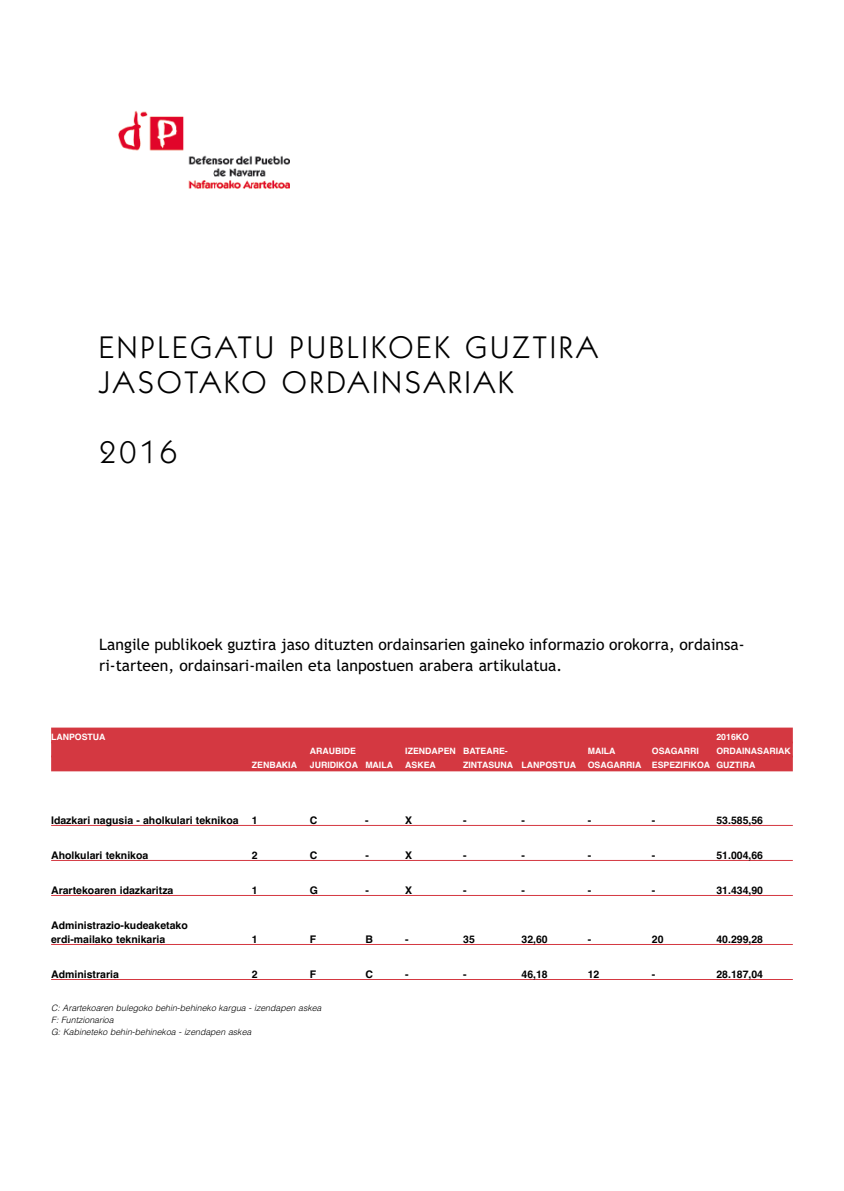
<style>
.page{position:relative;width:844px;height:1191px;background:#fff}
.page>*{position:absolute;margin:0;border:0;box-sizing:border-box;transform-origin:0 0}
.t1{font:31.5px/35px "Kabel IT Cby BT";letter-spacing:.105em;color:#000}
.t2{font:15.75px/21px "Trebuchet MS";color:#000}
.t3{font:700 10.5px/14px "Helvetica";color:#000}
.t4{font:700 8.75px "Helvetica";color:#fff}
.t5{font:italic 300 8.75px/12.2px "Helvetica";color:#000}
</style>
<div class="page">
<img style="left:119px;top:111px;width:170px;height:78px">
<div style="left:51px;top:727px;width:741px;height:16px;background:#d43841"></div>
<div style="left:51px;top:741px;width:741px;height:16px;background:#d43841"></div>
<div style="left:51px;top:755px;width:741px;height:16px;background:#d43841"></div>
<hr style="left:51px;top:825px;width:741px;height:1px;background:#d43841">
<hr style="left:51px;top:860px;width:741px;height:1px;background:#d43841">
<hr style="left:51px;top:895px;width:741px;height:1px;background:#d43841">
<hr style="left:51px;top:944px;width:741px;height:1px;background:#d43841">
<hr style="left:51px;top:979px;width:741px;height:1px;background:#d43841">
<h1 class="t1" style="left:99px;top:333px;width:499px">ENPLEGATU PUBLIKOEK GUZTIRA<br>JASOTAKO ORDAINSARIAK</h1>
<h1 class="t1" style="left:99px;top:438px;width:79px">2016</h1>
<h2 class="t2" style="left:99px;top:634px;width:646px">Langile publikoek guztira jaso dituzten ordainsarien gaineko informazio orokorra, ordainsa&shy;ri-tarteen, ordainsari-mailen eta lanpostuen arabera artikulatua.</h2>
<p class="t4" style="left:51px;top:731px;width:56px">LANPOSTUA</p>
<p class="t4" style="left:716px;top:731px;width:34px">2016KO</p>
<p class="t4" style="left:310px;top:745px;width:48px">ARAUBIDE</p>
<p class="t4" style="left:405px;top:745px;width:104px">IZENDAPEN BATEARE-</p>
<p class="t4" style="left:587px;top:745px;width:29px">MAILA</p>
<p class="t4" style="left:651px;top:745px;width:49px">OSAGARRI</p>
<p class="t4" style="left:716px;top:745px;width:76px">ORDAINASARIAK</p>
<p class="t4" style="left:252px;top:759px;width:47px">ZENBAKIA</p>
<p class="t4" style="left:310px;top:759px;width:85px">JURIDIKOA MAILA</p>
<p class="t4" style="left:405px;top:759px;width:32px">ASKEA</p>
<p class="t4" style="left:463px;top:759px;width:114px">ZINTASUNA LANPOSTUA</p>
<p class="t4" style="left:587px;top:759px;width:169px">OSAGARRIA ESPEZIFIKOA GUZTIRA</p>
<p class="t3" style="left:51px;top:813px;width:189px">Idazkari nagusia - aholkulari teknikoa</p>
<p class="t3" style="left:252px;top:813px;width:7px">1</p>
<p class="t3" style="left:310px;top:813px;width:9px">C</p>
<p class="t3" style="left:365px;top:813px;width:5px">-</p>
<p class="t3" style="left:405px;top:813px;width:9px">X</p>
<p class="t3" style="left:463px;top:813px;width:5px">-</p>
<p class="t3" style="left:521px;top:813px;width:5px">-</p>
<p class="t3" style="left:587px;top:813px;width:5px">-</p>
<p class="t3" style="left:651px;top:813px;width:5px">-</p>
<p class="t3" style="left:716px;top:813px;width:48px">53.585,56</p>
<p class="t3" style="left:51px;top:848px;width:99px">Aholkulari teknikoa</p>
<p class="t3" style="left:252px;top:848px;width:7px">2</p>
<p class="t3" style="left:310px;top:848px;width:9px">C</p>
<p class="t3" style="left:365px;top:848px;width:5px">-</p>
<p class="t3" style="left:405px;top:848px;width:9px">X</p>
<p class="t3" style="left:463px;top:848px;width:5px">-</p>
<p class="t3" style="left:521px;top:848px;width:5px">-</p>
<p class="t3" style="left:587px;top:848px;width:5px">-</p>
<p class="t3" style="left:651px;top:848px;width:5px">-</p>
<p class="t3" style="left:716px;top:848px;width:48px">51.004,66</p>
<p class="t3" style="left:51px;top:883px;width:124px">Arartekoaren idazkaritza</p>
<p class="t3" style="left:252px;top:883px;width:7px">1</p>
<p class="t3" style="left:310px;top:883px;width:10px">G</p>
<p class="t3" style="left:365px;top:883px;width:5px">-</p>
<p class="t3" style="left:405px;top:883px;width:9px">X</p>
<p class="t3" style="left:463px;top:883px;width:5px">-</p>
<p class="t3" style="left:521px;top:883px;width:5px">-</p>
<p class="t3" style="left:587px;top:883px;width:5px">-</p>
<p class="t3" style="left:651px;top:883px;width:5px">-</p>
<p class="t3" style="left:716px;top:883px;width:48px">31.434,90</p>
<p class="t3" style="left:51px;top:918px;width:138px">Administrazio-kudeaketako erdi-mailako teknikaria</p>
<p class="t3" style="left:252px;top:932px;width:7px">1</p>
<p class="t3" style="left:310px;top:932px;width:8px">F</p>
<p class="t3" style="left:365px;top:932px;width:9px">B</p>
<p class="t3" style="left:405px;top:932px;width:5px">-</p>
<p class="t3" style="left:463px;top:932px;width:13px">35</p>
<p class="t3" style="left:521px;top:932px;width:28px">32,60</p>
<p class="t3" style="left:587px;top:932px;width:5px">-</p>
<p class="t3" style="left:651px;top:932px;width:13px">20</p>
<p class="t3" style="left:716px;top:932px;width:48px">40.299,28</p>
<p class="t3" style="left:51px;top:967px;width:69px">Administraria</p>
<p class="t3" style="left:252px;top:967px;width:7px">2</p>
<p class="t3" style="left:310px;top:967px;width:8px">F</p>
<p class="t3" style="left:365px;top:967px;width:9px">C</p>
<p class="t3" style="left:405px;top:967px;width:5px">-</p>
<p class="t3" style="left:463px;top:967px;width:5px">-</p>
<p class="t3" style="left:521px;top:967px;width:28px">46,18</p>
<p class="t3" style="left:587px;top:967px;width:13px">12</p>
<p class="t3" style="left:651px;top:967px;width:5px">-</p>
<p class="t3" style="left:716px;top:967px;width:48px">28.187,04</p>
<p class="t5" style="left:51px;top:1001px;width:272px">C: Arartekoaren bulegoko behin-behineko kargua - izendapen askea<br>F: Funtzionarioa<br>G: Kabineteko behin-behinekoa - izendapen askea</p>
</div>
